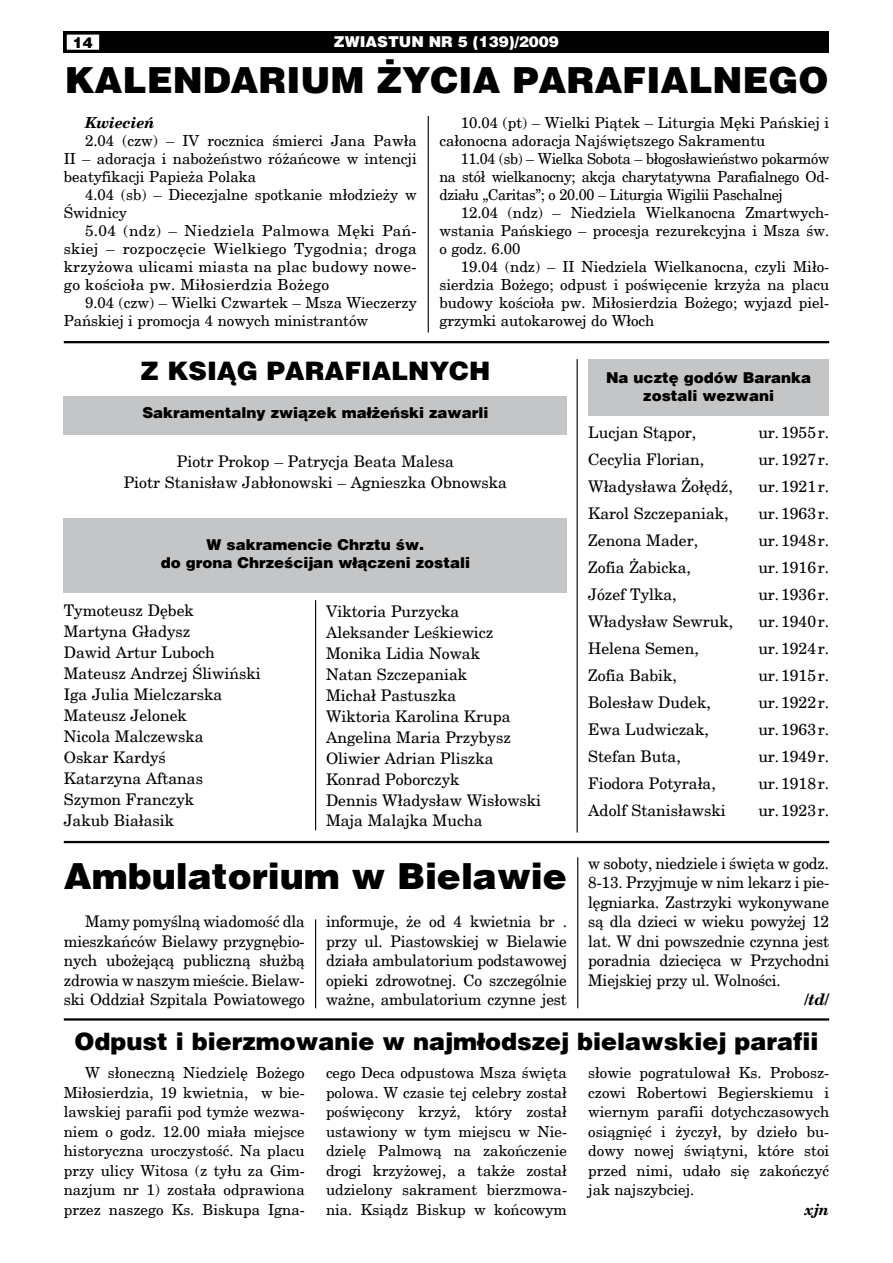
<style>
.page{position:relative;width:893px;height:1263px;background:#fff}
.page>*{position:absolute;margin:0;border:0;box-sizing:border-box;transform-origin:0 0}
.t1{font:900 36px "Switzerland";color:#000}
.t2{font:900 25.5px "Switzerland";color:#000}
.t3{font:900 24px "Switzerland";color:#000}
.t4{font:15.75px/21px "New Brunswick";color:#000;text-align:justify}
.t5{font:italic 700 15.75px "New Brunswick";color:#000}
.t6{font:15px/19.5px "New Brunswick";color:#000;text-align:justify}
.t7{font:15px/18px "New Brunswick";color:#000;text-align:justify;scale:.96 1}
.t8{font:900 15px/18px "Switzerland";color:#000;text-align:center}
.t9{font:900 15px "Switzerland";color:#fff}
.t10{font:italic 700 15px "New Brunswick";color:#000}
</style>
<div class="page">
<div style="left:64px;top:32px;width:765px;height:21px;background:#000"></div>
<div style="left:65px;top:33px;width:36px;height:18px;background:#fff"></div>
<div style="left:64px;top:32px;width:38px;height:21px;border:3px solid #000"></div>
<div style="left:588px;top:359px;width:241px;height:56px;background:#c3c5c7"></div>
<div style="left:64px;top:518px;width:503px;height:74px;background:#c3c5c7"></div>
<hr style="left:64px;top:341px;width:765px;height:2px;background:#000">
<hr style="left:64px;top:841px;width:765px;height:2px;background:#000">
<hr style="left:64px;top:1018px;width:765px;height:2px;background:#000">
<div style="left:64px;top:396px;width:503px;height:38px;background:#c3c5c7"></div>
<hr style="left:315px;top:600px;width:1px;height:230px;background:#000">
<hr style="left:315px;top:919px;width:1px;height:89px;background:#000">
<hr style="left:577px;top:857px;width:1px;height:151px;background:#000">
<hr style="left:577px;top:359px;width:1px;height:473px;background:#000">
<hr style="left:428px;top:116px;width:1px;height:217px;background:#000">
<p class="t8" style="left:73px;top:34px;width:22px">14</p>
<p class="t9" style="left:334px;top:32px;width:227px">ZWIASTUN NR 5 (139)/2009</p>
<h1 class="t1" style="left:65px;top:59px;width:765px">KALENDARIUM ŻYCIA PARAFIALNEGO</h1>
<p class="t10" style="left:85px;top:113px;width:71px">Kwiecień</p>
<p class="t6" style="left:64px;top:131px;width:354px;line-height:18px;text-indent:21px">2.04 (czw) – IV rocznica śmierci Jana Pawła II – adoracja i nabożeństwo różańcowe w intencji beatyfikacji Papieża Polaka</p>
<p class="t6" style="left:64px;top:185px;width:354px;line-height:18px;text-indent:21px">4.04 (sb) – Diecezjalne spotkanie młodzieży w<br>Świdnicy</p>
<p class="t6" style="left:64px;top:221px;width:354px;line-height:18px;text-indent:21px">5.04 (ndz) – Niedziela Palmowa Męki Pań&shy;skiej – rozpoczęcie Wielkiego Tygodnia; droga krzyżowa ulicami miasta na plac budowy nowe&shy;go kościoła pw. Miłosierdzia Bożego</p>
<p class="t6" style="left:64px;top:293px;width:354px;line-height:18px;text-indent:21px">9.04 (czw) – Wielki Czwartek – Msza Wieczerzy<br>Pańskiej i promocja 4 nowych ministrantów</p>
<p class="t6" style="left:439px;top:113px;width:391px;line-height:18px;text-indent:21px">10.04 (pt) – Wielki Piątek – Liturgia Męki Pańskiej i całonocna adoracja Najświętszego Sakramentu</p>
<p class="t7" style="left:439px;top:149px;width:408px;text-indent:21px">11.04 (sb) – Wielka Sobota – błogosławieństwo pokarmów na stół wielkanocny; akcja charytatywna Parafialnego Od&shy;działu „Caritas”; o 20.00 – Liturgia Wigilii Paschalnej</p>
<p class="t6" style="left:439px;top:203px;width:391px;line-height:18px;text-indent:21px">12.04 (ndz) – Niedziela Wielkanocna Zmartwych&shy;wstania Pańskiego – procesja rezurekcyjna i Msza św. o godz. 6.00</p>
<p class="t6" style="left:439px;top:257px;width:391px;line-height:18px;text-indent:21px">19.04 (ndz) – II Niedziela Wielkanocna, czyli Miło&shy;sierdzia Bożego; odpust i poświęcenie krzyża na placu budowy kościoła pw. Miłosierdzia Bożego; wyjazd piel&shy;grzymki autokarowej do Włoch</p>
<h2 class="t2" style="left:141px;top:356px;width:351px">Z KSIĄG PARAFIALNYCH</h2>
<p class="t8" style="left:606px;top:369px;width:207px">Na ucztę godów Baranka zostali wezwani</p>
<p class="t4" style="left:588px;top:422px;width:109px">Lucjan Stąpor,</p>
<p class="t4" style="left:758px;top:422px;width:72px">ur. 1955 r.</p>
<p class="t4" style="left:588px;top:449px;width:118px">Cecylia Florian,</p>
<p class="t4" style="left:758px;top:449px;width:72px">ur. 1927 r.</p>
<p class="t4" style="left:588px;top:476px;width:146px">Władysława Żołędź,</p>
<p class="t4" style="left:758px;top:476px;width:72px">ur. 1921 r.</p>
<p class="t4" style="left:588px;top:503px;width:142px">Karol Szczepaniak,</p>
<p class="t4" style="left:758px;top:503px;width:72px">ur. 1963 r.</p>
<p class="t4" style="left:588px;top:530px;width:111px">Zenona Mader,</p>
<p class="t4" style="left:758px;top:530px;width:72px">ur. 1948 r.</p>
<p class="t4" style="left:588px;top:557px;width:104px">Zofia Żabicka,</p>
<p class="t4" style="left:758px;top:557px;width:72px">ur. 1916 r.</p>
<p class="t4" style="left:588px;top:584px;width:90px">Józef Tylka,</p>
<p class="t4" style="left:758px;top:584px;width:72px">ur. 1936 r.</p>
<p class="t4" style="left:588px;top:611px;width:146px">Władysław Sewruk,</p>
<p class="t4" style="left:758px;top:611px;width:72px">ur. 1940 r.</p>
<p class="t4" style="left:588px;top:638px;width:112px">Helena Semen,</p>
<p class="t4" style="left:758px;top:638px;width:72px">ur. 1924 r.</p>
<p class="t4" style="left:588px;top:665px;width:90px">Zofia Babik,</p>
<p class="t4" style="left:758px;top:665px;width:72px">ur. 1915 r.</p>
<p class="t4" style="left:588px;top:692px;width:124px">Bolesław Dudek,</p>
<p class="t4" style="left:758px;top:692px;width:72px">ur. 1922 r.</p>
<p class="t4" style="left:588px;top:719px;width:122px">Ewa Ludwiczak,</p>
<p class="t4" style="left:758px;top:719px;width:72px">ur. 1963 r.</p>
<p class="t4" style="left:588px;top:746px;width:94px">Stefan Buta,</p>
<p class="t4" style="left:758px;top:746px;width:72px">ur. 1949 r.</p>
<p class="t4" style="left:588px;top:773px;width:129px">Fiodora Potyrała,</p>
<p class="t4" style="left:758px;top:773px;width:72px">ur. 1918 r.</p>
<p class="t4" style="left:588px;top:800px;width:139px">Adolf Stanisławski</p>
<p class="t4" style="left:758px;top:800px;width:72px">ur. 1923 r.</p>
<p class="t8" style="left:142px;top:404px;width:347px">Sakramentalny związek małżeński zawarli</p>
<p class="t4" style="left:124px;top:450px;width:385px;text-align:center">Piotr Prokop – Patrycja Beata Malesa<br>Piotr Stanisław Jabłonowski – Agnieszka Obnowska</p>
<p class="t8" style="left:161px;top:536px;width:311px">W sakramencie Chrztu św.<br>do grona Chrześcijan włączeni zostali</p>
<p class="t4" style="left:326px;top:600px;width:217px;text-align:left">Viktoria Purzycka<br>Aleksander Leśkiewicz<br>Monika Lidia Nowak<br>Natan Szczepaniak<br>Michał Pastuszka<br>Wiktoria Karolina Krupa<br>Angelina Maria Przybysz<br>Oliwier Adrian Pliszka<br>Konrad Poborczyk<br>Dennis Władysław Wisłowski<br>Maja Malajka Mucha</p>
<p class="t4" style="left:64px;top:600px;width:198px;text-align:left">Tymoteusz Dębek<br>Martyna Gładysz<br>Dawid Artur Luboch<br>Mateusz Andrzej Śliwiński<br>Iga Julia Mielczarska<br>Mateusz Jelonek<br>Nicola Malczewska<br>Oskar Kardyś<br>Katarzyna Aftanas<br>Szymon Franczyk<br>Jakub Białasik</p>
<h1 class="t1" style="left:64px;top:855px;width:505px">Ambulatorium w Bielawie</h1>
<p class="t4" style="left:588px;top:853px;width:242px;line-height:19.5px">w soboty, niedziele i święta w godz.<br>8-13. Przyjmuje w nim lekarz i pie&shy;lęgniarka. Zastrzyki wykonywane są dla dzieci w wieku powyżej 12 lat. W dni powszednie czynna jest poradnia dziecięca w Przychodni Miejskiej przy ul. Wolności.</p>
<p class="t5" style="left:804px;top:990px;width:26px">/td/</p>
<p class="t4" style="left:64px;top:911px;width:242px;line-height:19.5px;text-indent:21px">Mamy pomyślną wiadomość dla mieszkańców Bielawy przygnębio&shy;nych ubożejącą publiczną służbą zdrowia w naszym mieście. Bielaw&shy;ski Oddział Szpitala Powiatowego</p>
<p class="t4" style="left:326px;top:911px;width:242px;line-height:19.5px">informuje, że od 4 kwietnia br . przy ul. Piastowskiej w Bielawie działa ambulatorium podstawowej opieki zdrowotnej. Co szczególnie ważne, ambulatorium czynne jest</p>
<h3 class="t3" style="left:74px;top:1027px;width:745px">Odpust i bierzmowanie w najmłodszej bielawskiej parafii</h3>
<p class="t6" style="left:64px;top:1063px;width:242px;text-indent:21px">W słoneczną Niedzielę Bożego Miłosierdzia, 19 kwietnia, w bie&shy;lawskiej parafii pod tymże wezwa&shy;niem o godz. 12.00 miała miejsce historyczna uroczystość. Na placu przy ulicy Witosa (z tyłu za Gim&shy;nazjum nr 1) została odprawiona przez naszego Ks. Biskupa Igna-</p>
<p class="t6" style="left:326px;top:1063px;width:242px">cego Deca odpustowa Msza święta polowa. W czasie tej celebry został poświęcony krzyż, który został ustawiony w tym miejscu w Nie&shy;dzielę Palmową na zakończenie drogi krzyżowej, a także został udzielony sakrament bierzmowa&shy;nia. Ksiądz Biskup w końcowym</p>
<p class="t6" style="left:588px;top:1063px;width:242px">słowie pogratulował Ks. Probosz&shy;czowi Robertowi Begierskiemu i wiernym parafii dotychczasowych osiągnięć i życzył, by dzieło bu&shy;dowy nowej świątyni, które stoi przed nimi, udało się zakończyć jak najszybciej.</p>
<p class="t10" style="left:805px;top:1200px;width:26px">xjn</p>
</div>
